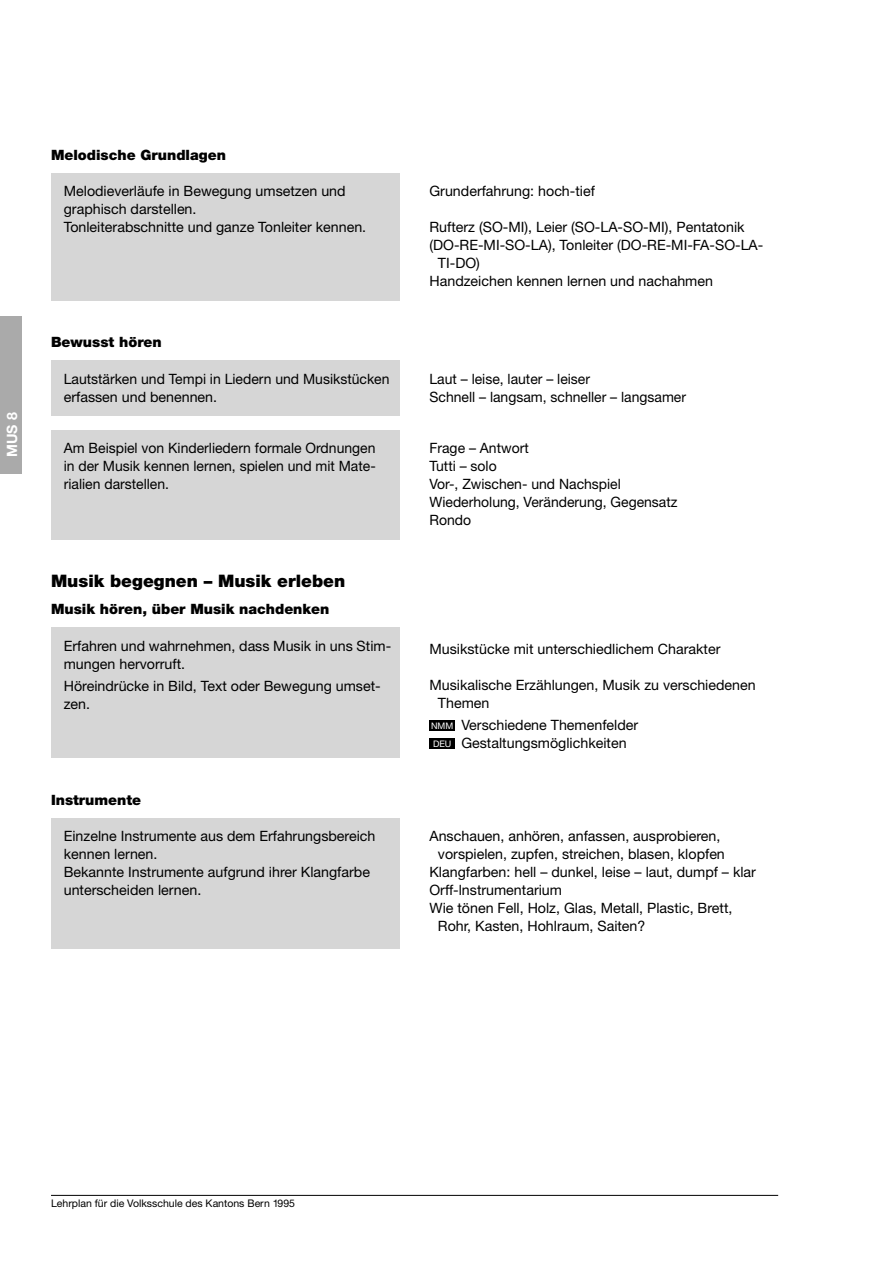
<style>
.page{position:relative;width:893px;height:1263px;background:#fff}
.page>*{position:absolute;margin:0;border:0;box-sizing:border-box;transform-origin:0 0}
.UT{font:900 17.25px "Helvetica Neue";color:#000}
.t1{font:14.25px/18px "Helvetica Neue";color:#000}
.GS_fett_Abstand_vor_Kasten{font:900 14.25px "Helvetica Neue";color:#000}
.t2{font:700 14.25px "Helvetica Neue";color:#fff}
.t3{font:10.5px "Helvetica Neue";color:#000}
.s1{font-size:9px;color:#fff}
</style>
<div class="page">
<hr style="left:51px;top:1195px;width:727px;height:1px;background:#000">
<div style="left:0;top:317px;width:21px;height:157px;background:#aaa"></div>
<div style="left:51px;top:173px;width:349px;height:127px;background:#d6d6d6"></div>
<div style="left:51px;top:360px;width:349px;height:56px;background:#d6d6d6"></div>
<div style="left:51px;top:430px;width:349px;height:109px;background:#d6d6d6"></div>
<div style="left:51px;top:627px;width:349px;height:131px;background:#d6d6d6"></div>
<div style="left:429px;top:720px;width:26px;height:10px;background:#000"></div>
<div style="left:429px;top:738px;width:26px;height:10px;background:#000"></div>
<div style="left:51px;top:818px;width:349px;height:131px;background:#d6d6d6"></div>
<p class="t2" style="left:3px;top:457px;width:46px;rotate:-90deg">MUS 8</p>
<p class="GS_fett_Abstand_vor_Kasten" style="left:51px;top:146px;width:176px">Melodische Grundlagen</p>
<p class="t1" style="left:64px;top:182px;width:304px">Melodieverläufe in Bewegung umsetzen und graphisch darstellen.<br>Tonleiterabschnitte und ganze Tonleiter kennen.</p>
<p class="t1" style="left:429px;top:182px;width:167px">Grunderfahrung: hoch-tief</p>
<p class="t1" style="left:429px;top:218px;width:317px">Rufterz (SO-MI), Leier (SO-LA-SO-MI), Pentatonik</p>
<p class="t1" style="left:429px;top:236px;width:335px">(DO-RE-MI-SO-LA), Tonleiter (DO-RE-MI-FA-SO-LA-</p>
<p class="t1" style="left:438px;top:254px;width:43px">TI-DO)</p>
<p class="t1" style="left:429px;top:272px;width:285px">Handzeichen kennen lernen und nachahmen</p>
<p class="GS_fett_Abstand_vor_Kasten" style="left:51px;top:334px;width:112px">Bewusst hören</p>
<p class="t1" style="left:64px;top:369px;width:327px">Lautstärken und Tempi in Liedern und Musikstücken erfassen und benennen.</p>
<p class="t1" style="left:429px;top:369px;width:258px">Laut – leise, lauter – leiser<br>Schnell – langsam, schneller – langsamer</p>
<p class="t1" style="left:64px;top:439px;width:314px;text-align:justify">Am Beispiel von Kinderliedern formale Ordnungen in der Musik kennen lernen, spielen und mit Mate&shy;rialien darstellen.</p>
<p class="t1" style="left:429px;top:439px;width:250px">Frage – Antwort<br>Tutti – solo<br>Vor-, Zwischen- und Nachspiel<br>Wiederholung, Veränderung, Gegensatz<br>Rondo</p>
<p class="UT" style="left:51px;top:570px;width:296px">Musik begegnen – Musik erleben</p>
<p class="GS_fett_Abstand_vor_Kasten" style="left:51px;top:601px;width:280px">Musik hören, über Musik nachdenken</p>
<p class="t1" style="left:64px;top:636px;width:329px">Erfahren und wahrnehmen, dass Musik in uns Stim&shy;mungen hervorruft.</p>
<p class="t1" style="left:64px;top:677px;width:318px">Höreindrücke in Bild, Text oder Bewegung umset&shy;zen.</p>
<p class="t1" style="left:429px;top:640px;width:292px">Musikstücke mit unterschiedlichem Charakter</p>
<p class="t1" style="left:438px;top:676px;width:319px;text-indent:-9px">Musikalische Erzählungen, Musik zu verschiedenen<br>Themen</p>
<p class="t1" style="left:431px;top:716px;width:209px"><span class="s1">NMM</span> Verschiedene Themenfelder<br><span class="s1">DEU</span> Gestaltungsmöglichkeiten</p>
<p class="GS_fett_Abstand_vor_Kasten" style="left:51px;top:791px;width:92px">Instrumente</p>
<p class="t1" style="left:64px;top:827px;width:313px">Einzelne Instrumente aus dem Erfahrungsbereich kennen lernen.<br>Bekannte Instrumente aufgrund ihrer Klangfarbe unterscheiden lernen.</p>
<p class="t1" style="left:429px;top:827px;width:292px">Anschauen, anhören, anfassen, ausprobieren,</p>
<p class="t1" style="left:438px;top:845px;width:288px">vorspielen, zupfen, streichen, blasen, klopfen</p>
<p class="t1" style="left:429px;top:863px;width:328px">Klangfarben: hell – dunkel, leise – laut, dumpf – klar</p>
<p class="t1" style="left:429px;top:881px;width:134px">Orff-lnstrumentarium</p>
<p class="t1" style="left:429px;top:899px;width:304px">Wie tönen Fell, Holz, Glas, Metall, Plastic, Brett,</p>
<p class="t1" style="left:438px;top:917px;width:209px">Rohr, Kasten, Hohlraum, Saiten?</p>
<p class="t3" style="left:51px;top:1197px;width:246px">Lehrplan für die Volksschule des Kantons Bern 1995</p>
</div>
